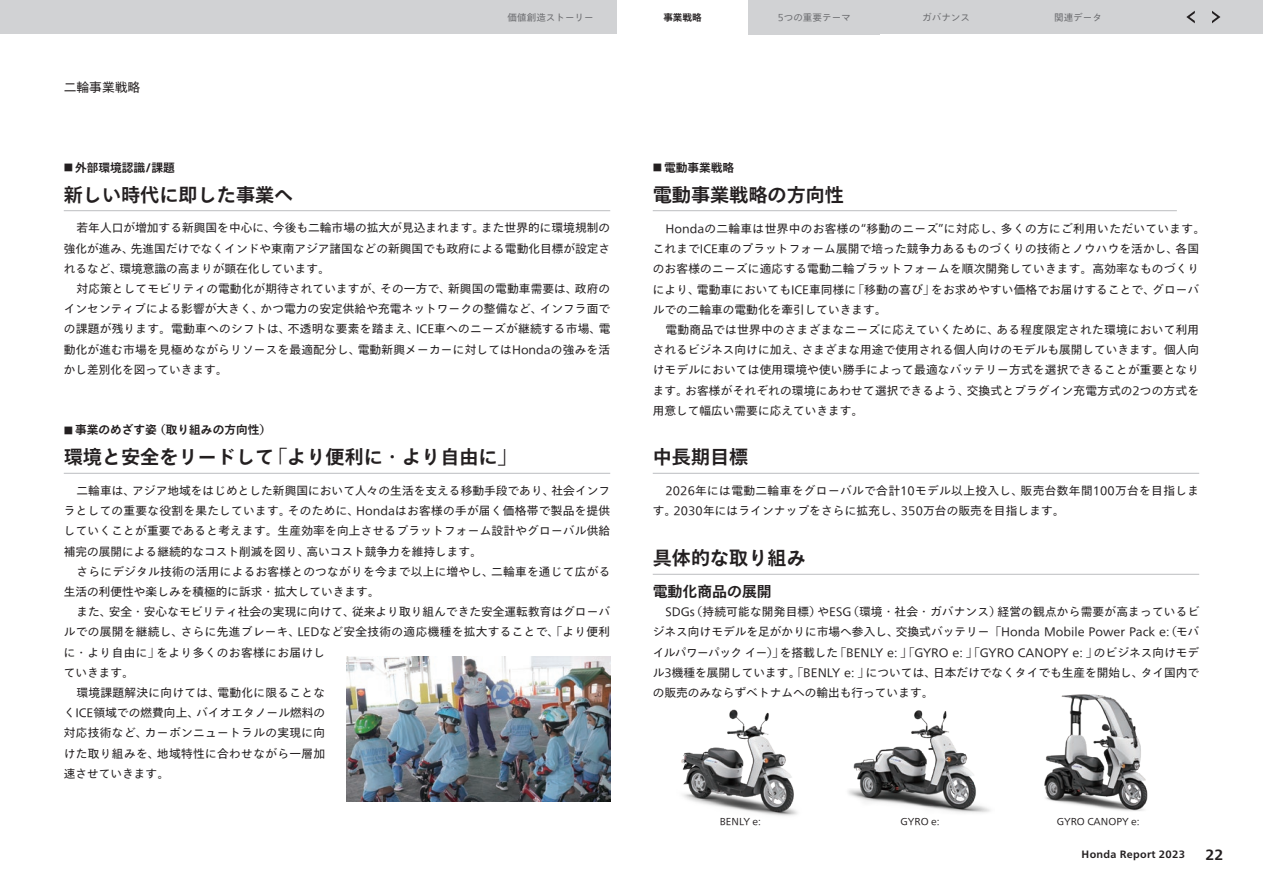
<style>
.page{position:relative;width:1263px;height:893px;background:#fff}
.page>*{position:absolute;margin:0;border:0;box-sizing:border-box;transform-origin:0 0}
.t1{font:700 19.2px "Tazugane Gothic Std N";color:#231f20}
.t2{font:700 14.85px "Tazugane Gothic Std N";color:#231f20}
.t3{font:700 14.85px "Neue Frutiger World";color:#231f20}
.t4{font:12.75px "Tazugane Gothic Std N";color:#231f20}
.t5{font:11.7px/20.2px "Tazugane Gothic Std N";letter-spacing:.01em;color:#231f20;text-align:justify}
.t6{font:11.7px "Tazugane Gothic Std N";letter-spacing:.03em;color:#231f20}
.t7{font:700 11.7px "Tazugane Gothic Std N";color:#231f20}
.t8{font:11.7px "Tazugane Gothic Std N";letter-spacing:.035em;color:#231f20}
.t9{font:700 10.65px "Neue Frutiger World";letter-spacing:.03em;color:#231f20}
.t10{font:9.6px "Tazugane Gothic Std N";color:#6c6d70}
.t11{font:9.6px "Tazugane Gothic Std N";color:#231f20}
.t12{font:700 9.6px "Tazugane Gothic Std N";color:#231f20}
.s1{font-size:9.3px}
</style>
<div class="page">
<hr style="left:653px;top:210px;width:524px;height:1px;background:#bcbdc0">
<hr style="left:64px;top:210px;width:546px;height:1px;background:#bcbdc0">
<hr style="left:64px;top:473px;width:546px;height:1px;background:#bcbdc0">
<img style="left:347px;top:657px;width:263px;height:144px">
<img style="left:681px;top:709px;width:117px;height:107px">
<img style="left:848px;top:710px;width:142px;height:103px">
<img style="left:1044px;top:694px;width:104px;height:117px">
<hr style="left:653px;top:473px;width:546px;height:1px;background:#bcbdc0">
<hr style="left:653px;top:574px;width:546px;height:1px;background:#bcbdc0">
<div style="left:0;top:0;width:1263px;height:34px;background:#d1d2d4"></div>
<svg style="left:1212px;top:11px;width:8px;height:12px"></svg>
<svg style="left:1186px;top:11px;width:9px;height:12px"></svg>
<div style="left:617px;top:0;width:131px;height:34px;background:#fff"></div>
<p class="t4" style="left:64px;top:78px;width:78px">二輪事業戦略</p>
<p class="t10" style="left:508px;top:10px;width:88px">価値創造ストーリー</p>
<p class="t12" style="left:663px;top:10px;width:40px">事業戦略</p>
<p class="t10" style="left:778px;top:10px;width:74px">5つの重要テーマ</p>
<p class="t10" style="left:922px;top:10px;width:49px">ガバナンス</p>
<p class="t10" style="left:1054px;top:10px;width:49px">関連データ</p>
<p class="t7" style="left:64px;top:159px;width:113px"><span class="s1">■</span> 外部環境認識/課題</p>
<h1 class="t1" style="left:64px;top:181px;width:231px">新しい時代に即した事業へ</h1>
<p class="t5" style="left:64px;top:219px;width:548px;text-indent:13px">若年人口が増加する新興国を中心に、今後も二輪市場の拡大が見込まれます。また世界的に環境規制の強化が進み、先進国だけでなくインドや東南アジア諸国などの新興国でも政府による電動化目標が設定されるなど、環境意識の高まりが顕在化しています。</p>
<p class="t5" style="left:64px;top:279px;width:548px;text-indent:13px">対応策としてモビリティの電動化が期待されていますが、その一方で、新興国の電動車需要は、政府のインセンティブによる影響が大きく、かつ電力の安定供給や充電ネットワークの整備など、インフラ面での課題が残ります。電動車へのシフトは、不透明な要素を踏まえ、ICE車へのニーズが継続する市場、電動化が進む市場を見極めながらリソースを最適配分し、電動新興メーカーに対してはHondaの強みを活かし差別化を図っていきます。</p>
<p class="t7" style="left:64px;top:422px;width:209px"><span class="s1">■</span> 事業のめざす姿 （取り組みの方向性）</p>
<h1 class="t1" style="left:64px;top:444px;width:455px">環境と安全をリードして「より便利に・より自由に」</h1>
<p class="t5" style="left:64px;top:481px;width:548px;text-indent:13px">二輪車は、アジア地域をはじめとした新興国において人々の生活を支える移動手段であり、社会インフラとしての重要な役割を果たしています。そのために、Hondaはお客様の手が届く価格帯で製品を提供していくことが重要であると考えます。生産効率を向上させるプラットフォーム設計やグローバル供給補完の展開による継続的なコスト削減を図り、高いコスト競争力を維持します。</p>
<p class="t5" style="left:64px;top:562px;width:548px;text-indent:13px">さらにデジタル技術の活用によるお客様とのつながりを今まで以上に増やし、二輪車を通じて広がる生活の利便性や楽しみを積極的に訴求・拡大していきます。</p>
<p class="t5" style="left:77px;top:602px;width:535px">また、安全・安心なモビリティ社会の実現に向けて、従来より取り組んできた安全運転教育はグローバ</p>
<p class="t5" style="left:64px;top:623px;width:548px">ルでの展開を継続し、さらに先進ブレーキ、LEDなど安全技術の適応機種を拡大することで、「より便利</p>
<p class="t8" style="left:64px;top:644px;width:263px">に・より自由に」をより多くのお客様にお届けし</p>
<p class="t5" style="left:64px;top:663px;width:72px">ていきます。</p>
<p class="t5" style="left:77px;top:683px;width:250px">環境課題解決に向けては、電動化に限ることな</p>
<p class="t5" style="left:64px;top:703px;width:263px">くICE領域での燃費向上、バイオエタノール燃料の</p>
<p class="t6" style="left:64px;top:725px;width:263px">対応技術など、カーボンニュートラルの実現に向</p>
<p class="t6" style="left:64px;top:745px;width:263px">けた取り組みを、地域特性に合わせながら一層加</p>
<p class="t5" style="left:64px;top:764px;width:107px">速させていきます。</p>
<p class="t7" style="left:653px;top:159px;width:83px"><span class="s1">■</span> 電動事業戦略</p>
<h1 class="t1" style="left:653px;top:181px;width:193px">電動事業戦略の方向性</h1>
<p class="t5" style="left:653px;top:219px;width:554px;text-align:left;text-indent:13px">Hondaの二輪車は世界中のお客様の“移動のニーズ”に対応し、多くの方にご利用いただいています。これまでICE車のプラットフォーム展開で培った競争力あるものづくりの技術とノウハウを活かし、各国のお客様のニーズに適応する電動二輪プラットフォームを順次開発していきます。高効率なものづくりにより、電動車においてもICE車同様に「移動の喜び」をお求めやすい価格でお届けすることで、グローバルでの二輪車の電動化を牽引していきます。</p>
<p class="t5" style="left:653px;top:320px;width:548px;text-indent:13px">電動商品では世界中のさまざまなニーズに応えていくために、ある程度限定された環境において利用されるビジネス向けに加え、さまざまな用途で使用される個人向けのモデルも展開していきます。個人向けモデルにおいては使用環境や使い勝手によって最適なバッテリー方式を選択できることが重要となります。お客様がそれぞれの環境にあわせて選択できるよう、交換式とプラグイン充電方式の2つの方式を用意して幅広い需要に応えていきます。</p>
<h1 class="t1" style="left:653px;top:444px;width:97px">中長期目標</h1>
<p class="t5" style="left:653px;top:481px;width:548px;text-indent:13px">2026年には電動二輪車をグローバルで合計10モデル以上投入し、販売台数年間100万台を目指します。2030年にはラインナップをさらに拡充し、350万台の販売を目指します。</p>
<h1 class="t1" style="left:653px;top:545px;width:155px">具体的な取り組み</h1>
<p class="t2" style="left:653px;top:581px;width:121px">電動化商品の展開</p>
<p class="t5" style="left:653px;top:602px;width:548px;text-indent:13px">SDGs（持続可能な開発目標）やESG（環境・社会・ガバナンス）経営の観点から需要が高まっているビジネス向けモデルを足がかりに市場へ参入し、交換式バッテリー「Honda Mobile Power Pack e:（モバイルパワーパック イー）」を搭載した「BENLY e: 」「GYRO e: 」「GYRO CANOPY e: 」のビジネス向けモデル3機種を展開しています。「BENLY e: 」については、日本だけでなくタイでも生産を開始し、タイ国内での販売のみならずベトナムへの輸出も行っています。</p>
<p class="t11" style="left:720px;top:815px;width:43px">BENLY e:</p>
<p class="t11" style="left:900px;top:815px;width:40px">GYRO e:</p>
<p class="t11" style="left:1057px;top:815px;width:84px">GYRO CANOPY e:</p>
<p class="t9" style="left:1081px;top:845px;width:105px">Honda Report 2023</p>
<p class="t3" style="left:1205px;top:841px;width:19px">22</p>
</div>
